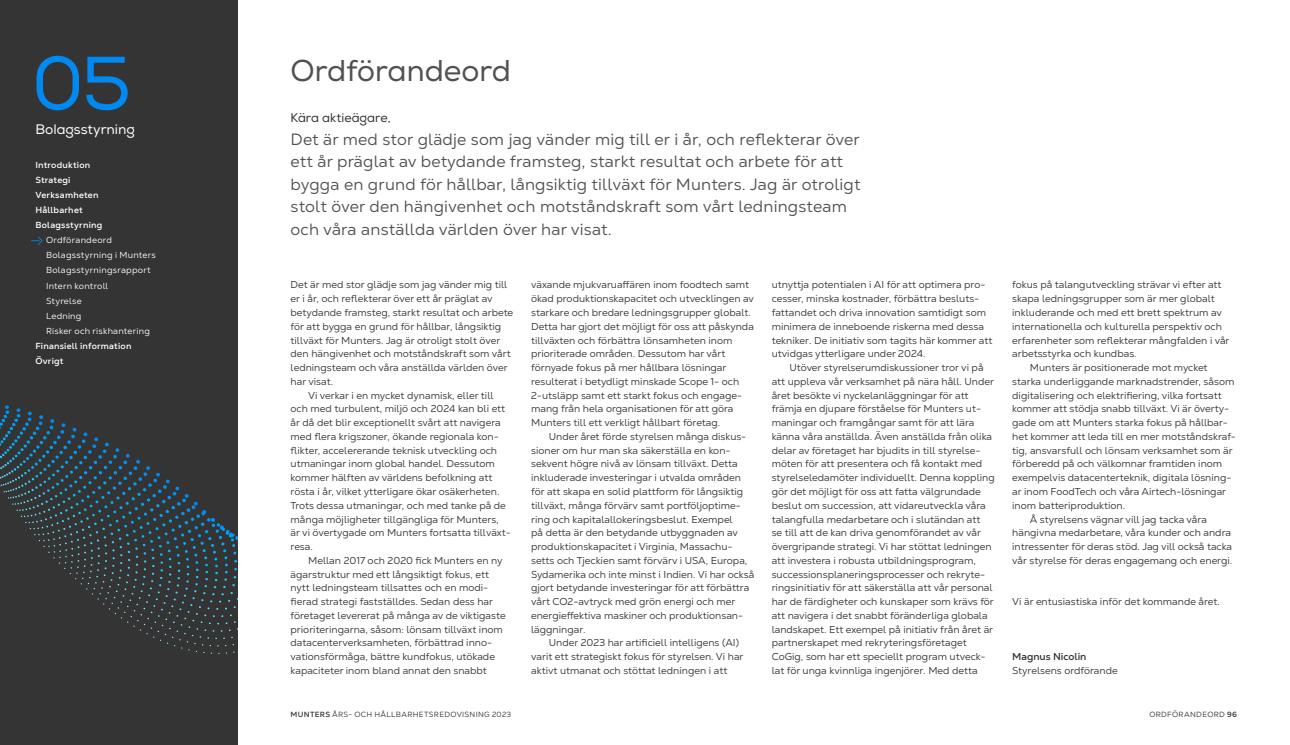
<style>
.page{position:relative;width:1290px;height:745px;background:#fff}
.page>*{position:absolute;margin:0;border:0;box-sizing:border-box;transform-origin:0 0}
.t1{font:75px "Nexa";color:#008af1}
.t2{font:30px "Nexa";color:#515151}
.t3{font:16.25px/22.5px "Nexa Text";letter-spacing:.01em;color:#515151}
.t4{font:13.75px "Nexa";color:#fff}
.t5{font:12.5px "Nexa";color:#343434}
.t6{font:10px/13.8px "Nexa Text";color:#343434}
.t7{font:700 10px "Nexa Text";color:#343434}
.t8{font:8.75px/15px "Nexa Text";letter-spacing:.025em;color:#fff}
.t9{font:700 8.75px/15px "Nexa Text";letter-spacing:.025em;color:#fff}
.t10{font:7.5px "Nexa Text";letter-spacing:.04em;color:#343434}
.s1{font-weight:700}
</style>
<div class="page">
<div style="left:0;top:0;width:237px;height:744px;background:#343434"></div>
<svg style="left:31px;top:236px;width:12px;height:9px"></svg>
<svg style="left:0;top:441px;width:237px;height:212px"></svg>
<h1 class="t1" style="left:32px;top:38px;width:101px">05</h1>
<h3 class="t4" style="left:35px;top:121px;width:101px">Bolagsstyrning</h3>
<p class="t9" style="left:35px;top:158px;width:68px">Introduktion<br>Strategi<br>Verksamheten<br>Hållbarhet<br>Bolagsstyrning</p>
<p class="t8" style="left:46px;top:233px;width:111px">Ordförandeord<br>Bolagsstyrning i Munters<br>Bolagsstyrningsrapport<br>Intern kontroll<br>Styrelse<br>Ledning<br>Risker och riskhantering</p>
<p class="t9" style="left:35px;top:338px;width:98px">Finansiell information<br>Övrigt</p>
<h2 class="t2" style="left:291px;top:53px;width:222px">Ordförandeord</h2>
<p class="t5" style="left:291px;top:110px;width:102px">Kära aktieägare,</p>
<p class="t3" style="left:291px;top:128px;width:571px">Det är med stor glädje som jag vänder mig till er i år, och reflekterar över ett år präglat av betydande framsteg, starkt resultat och arbete för att bygga en grund för hållbar, långsiktig tillväxt för Munters. Jag är otroligt stolt över den hängivenhet och motståndskraft som vårt ledningsteam och våra anställda världen över har visat.</p>
<p class="t6" style="left:291px;top:278px;width:218px">Det är med stor glädje som jag vänder mig till</p>
<p class="t6" style="left:291px;top:291px;width:204px">er i år, och reflekterar över ett år präglat av</p>
<p class="t6" style="left:291px;top:305px;width:224px">betydande framsteg, starkt resultat och arbete</p>
<p class="t6" style="left:291px;top:319px;width:212px">för att bygga en grund för hållbar, långsiktig</p>
<p class="t6" style="left:291px;top:333px;width:211px">tillväxt för Munters. Jag är otroligt stolt över</p>
<p class="t6" style="left:291px;top:346px;width:222px">den hängivenhet och motståndskraft som vårt</p>
<p class="t6" style="left:291px;top:360px;width:219px">ledningsteam och våra anställda världen över</p>
<p class="t6" style="left:291px;top:374px;width:44px">har visat.</p>
<p class="t6" style="left:308px;top:388px;width:187px">Vi verkar i en mycket dynamisk, eller till</p>
<p class="t6" style="left:291px;top:401px;width:216px">och med turbulent, miljö och 2024 kan bli ett</p>
<p class="t6" style="left:291px;top:415px;width:212px">år då det blir exceptionellt svårt att navigera</p>
<p class="t6" style="left:291px;top:429px;width:210px">med flera krigszoner, ökande regionala kon-</p>
<p class="t6" style="left:291px;top:443px;width:208px">flikter, accelererande teknisk utveckling och</p>
<p class="t6" style="left:291px;top:456px;width:206px">utmaningar inom global handel. Dessutom</p>
<p class="t6" style="left:291px;top:470px;width:203px">kommer hälften av världens befolkning att</p>
<p class="t6" style="left:291px;top:484px;width:210px">rösta i år, vilket ytterligare ökar osäkerheten.</p>
<p class="t6" style="left:291px;top:498px;width:217px">Trots dessa utmaningar, och med tanke på de</p>
<p class="t6" style="left:291px;top:511px;width:210px">många möjligheter tillgängliga för Munters,</p>
<p class="t6" style="left:291px;top:525px;width:222px">är vi övertygade om Munters fortsatta tillväxt-</p>
<p class="t6" style="left:291px;top:539px;width:24px">resa.</p>
<p class="t6" style="left:308px;top:553px;width:196px">Mellan 2017 och 2020 fick Munters en ny</p>
<p class="t6" style="left:291px;top:566px;width:200px">ägarstruktur med ett långsiktigt fokus, ett</p>
<p class="t6" style="left:291px;top:580px;width:199px">nytt ledningsteam tillsattes och en modi-</p>
<p class="t6" style="left:291px;top:594px;width:204px">fierad strategi fastställdes. Sedan dess har</p>
<p class="t6" style="left:291px;top:608px;width:217px">företaget levererat på många av de viktigaste</p>
<p class="t6" style="left:291px;top:621px;width:214px">prioriteringarna, såsom: lönsam tillväxt inom</p>
<p class="t6" style="left:291px;top:635px;width:203px">datacenterverksamheten, förbättrad inno-</p>
<p class="t6" style="left:291px;top:649px;width:206px">vationsförmåga, bättre kundfokus, utökade</p>
<p class="t6" style="left:291px;top:663px;width:198px">kapaciteter inom bland annat den snabbt</p>
<p class="t6" style="left:531px;top:278px;width:224px">växande mjukvaruaffären inom foodtech samt ökad produktionskapacitet och utvecklingen av starkare och bredare ledningsgrupper globalt.<br>Detta har gjort det möjligt för oss att påskynda tillväxten och förbättra lönsamheten inom prioriterade områden. Dessutom har vårt förnyade fokus på mer hållbara lösningar resulterat i betydligt minskade Scope 1- och 2-utsläpp samt ett starkt fokus och engage&shy;mang från hela organisationen för att göra Munters till ett verkligt hållbart företag.</p>
<p class="t6" style="left:549px;top:429px;width:199px">Under året förde styrelsen många diskus-</p>
<p class="t6" style="left:531px;top:443px;width:201px">sioner om hur man ska säkerställa en kon-</p>
<p class="t6" style="left:531px;top:456px;width:208px">sekvent högre nivå av lönsam tillväxt. Detta</p>
<p class="t6" style="left:531px;top:470px;width:211px">inkluderade investeringar i utvalda områden</p>
<p class="t6" style="left:531px;top:484px;width:214px">för att skapa en solid plattform för långsiktig</p>
<p class="t6" style="left:531px;top:498px;width:211px">tillväxt, många förvärv samt portföljoptime-</p>
<p class="t6" style="left:531px;top:511px;width:203px">ring och kapitalallokeringsbeslut. Exempel</p>
<p class="t6" style="left:531px;top:525px;width:208px">på detta är den betydande utbyggnaden av</p>
<p class="t6" style="left:531px;top:539px;width:203px">produktionskapacitet i Virginia, Massachu-</p>
<p class="t6" style="left:531px;top:553px;width:218px">setts och Tjeckien samt förvärv i USA, Europa,</p>
<p class="t6" style="left:531px;top:566px;width:225px">Sydamerika och inte minst i I ndien. Vi har också</p>
<p class="t6" style="left:531px;top:580px;width:220px">gjort betydande investeringar för att förbättra</p>
<p class="t6" style="left:531px;top:594px;width:206px">vårt CO2-avtryck med grön energi och mer</p>
<p class="t6" style="left:531px;top:608px;width:214px">energieffektiva maskiner och produktionsan-</p>
<p class="t6" style="left:531px;top:621px;width:56px">läggningar.</p>
<p class="t6" style="left:549px;top:635px;width:192px">Under 2023 har artificiell intelligens (AI)</p>
<p class="t6" style="left:531px;top:649px;width:214px">varit ett strategiskt fokus för styrelsen. Vi har</p>
<p class="t6" style="left:531px;top:663px;width:198px">aktivt utmanat och stöttat ledningen i att</p>
<p class="t6" style="left:772px;top:278px;width:222px">utnyttja potentialen i AI för att optimera pro&shy;cesser, minska kostnader, förbättra besluts&shy;fattandet och driva innovation samtidigt som minimera de inneboende riskerna med dessa tekniker. De initiativ som tagits här kommer att utvidgas ytterligare under 2024.</p>
<p class="t6" style="left:772px;top:360px;width:224px;text-indent:18px">Utöver styrelserumdiskussioner tror vi på att uppleva vår verksamhet på nära håll. Under året besökte vi nyckelanläggningar för att främja en djupare förståelse för Munters ut&shy;maningar och framgångar samt för att lära känna våra anställda. Även anställda från olika delar av företaget har bjudits in till styrelse&shy;möten för att presentera och få kontakt med styrelseledamöter individuellt. Denna koppling gör det möjligt för oss att fatta välgrundade beslut om succession, att vidareutveckla våra talangfulla medarbetare och i slutändan att<br>se till att de kan driva genomförandet av vår övergripande strategi. Vi har stöttat ledningen att investera i robusta utbildningsprogram, successionsplaneringsprocesser och rekryte&shy;ringsinitiativ för att säkerställa att vår personal har de färdigheter och kunskaper som krävs för att navigera i det snabbt föränderliga globala landskapet. Ett exempel på initiativ från året är partnerskapet med rekryteringsföretaget CoGig, som har ett speciellt program utveck&shy;lat för unga kvinnliga ingenjörer. Med detta</p>
<p class="t6" style="left:1012px;top:278px;width:211px">fokus på talangutveckling strävar vi efter att</p>
<p class="t6" style="left:1012px;top:291px;width:204px">skapa ledningsgrupper som är mer globalt</p>
<p class="t6" style="left:1012px;top:305px;width:211px">inkluderande och med ett brett spektrum av</p>
<p class="t6" style="left:1012px;top:319px;width:211px">internationella och kulturella perspektiv och</p>
<p class="t6" style="left:1012px;top:333px;width:219px">erfarenheter som reflekterar mångfalden i vår</p>
<p class="t6" style="left:1012px;top:346px;width:126px">arbetsstyrka och kundbas.</p>
<p class="t6" style="left:1030px;top:360px;width:179px">Munters är positionerade mot mycket</p>
<p class="t6" style="left:1012px;top:374px;width:224px">starka underliggande marknadstrender, såsom</p>
<p class="t6" style="left:1012px;top:388px;width:211px">digitalisering och elektrifiering, vilka fortsatt</p>
<p class="t6" style="left:1012px;top:401px;width:218px">kommer att stödja snabb tillväxt. Vi är överty-</p>
<p class="t6" style="left:1012px;top:415px;width:217px">gade om att Munters starka fokus på hållbar-</p>
<p class="t6" style="left:1012px;top:429px;width:225px">het kommer att leda till en mer motståndskraf-</p>
<p class="t6" style="left:1012px;top:443px;width:222px">tig, ansvarsfull och lönsam verksamhet som är</p>
<p class="t6" style="left:1012px;top:456px;width:211px">förberedd på och välkomnar framtiden inom</p>
<p class="t6" style="left:1012px;top:470px;width:221px">exempelvis datacenterteknik, digitala lösning-</p>
<p class="t6" style="left:1012px;top:484px;width:215px">ar inom FoodTech och våra Airtech-lösningar</p>
<p class="t6" style="left:1012px;top:498px;width:115px">inom batteriproduktion.</p>
<p class="t6" style="left:1030px;top:511px;width:178px">Å styrelsens vägnar vill jag tacka våra</p>
<p class="t6" style="left:1012px;top:525px;width:220px">hängivna medarbetare, våra kunder och andra</p>
<p class="t6" style="left:1012px;top:539px;width:221px">intressenter för deras stöd. Jag vill också tacka</p>
<p class="t6" style="left:1012px;top:553px;width:222px">vår styrelse för deras engagemang och energi.</p>
<p class="t6" style="left:1012px;top:594px;width:209px">Vi är entusiastiska inför det kommande året.</p>
<p class="t7" style="left:1012px;top:650px;width:76px">Magnus Nicolin</p>
<p class="t6" style="left:1012px;top:663px;width:107px">Styrelsens ordförande</p>
<p class="t10" style="left:291px;top:709px;width:222px"><span class="s1">MUNTERS</span> ÅRS- OCH HÅLLBARHETSREDOVISNING 2023</p>
<p class="t10" style="left:1149px;top:709px;width:89px">Ordförandeord <span class="s1">96</span></p>
</div>
